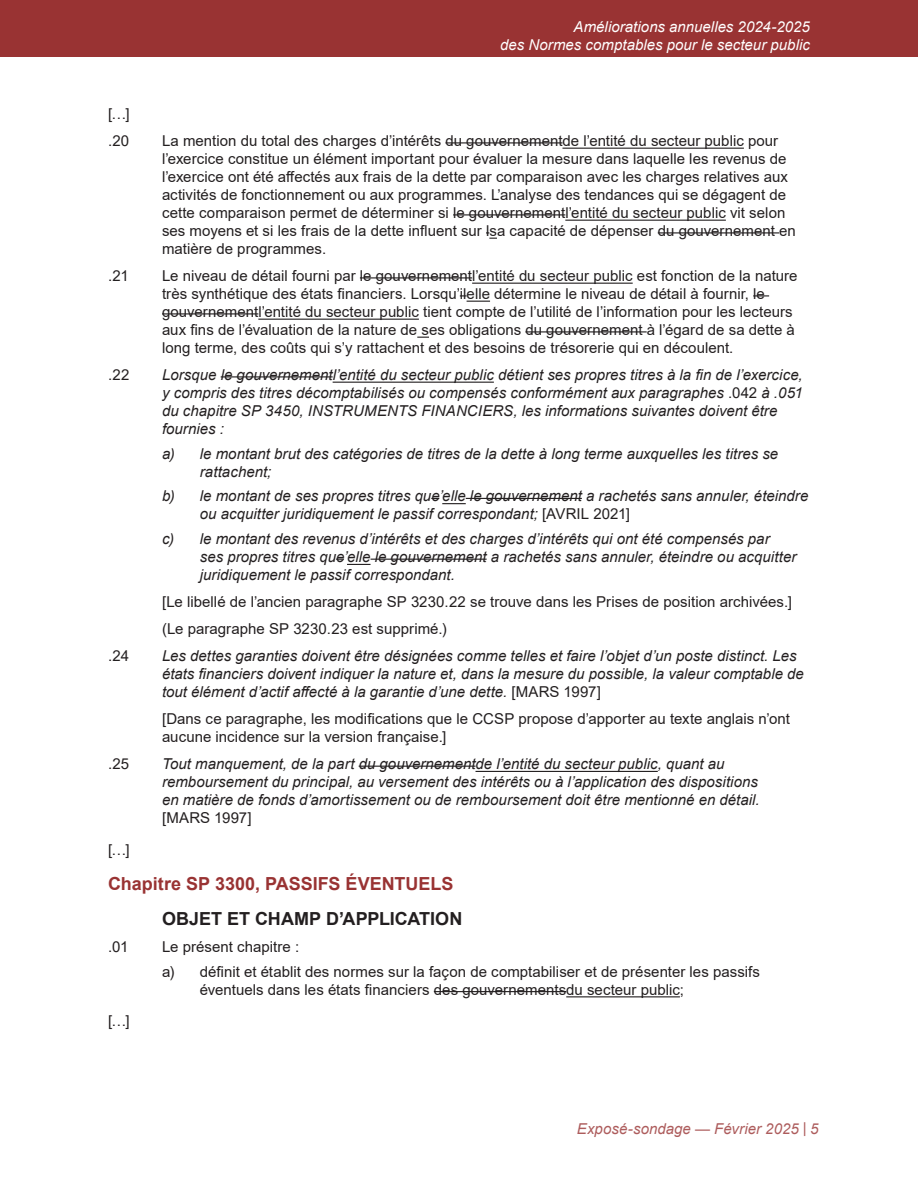
<style>
.page{position:relative;width:918px;height:1188px;background:#fff}
.page>*{position:absolute;margin:0;border:0;box-sizing:border-box;transform-origin:0 0}
.t1{font:700 18px "Arial";color:#933}
.t2{font:700 18px "Arial";color:#231f20}
.t3{font:15px/18px "Arial";letter-spacing:.005em;color:#231f20}
.t4{font:italic 15px/18px "Arial";color:#231f20}
.t5{font:italic 15px/18px "Arial";letter-spacing:.005em;color:#fff;text-align:right}
.t6{font:italic 15px "Arial";letter-spacing:.005em;color:#ad5c5c}
.s1{font-style:normal}
</style>
<div class="page">
<div style="left:0;top:0;width:918px;height:57px;background:#933"></div>
<hr style="left:562px;top:148px;width:182px;height:1px;background:#231f20">
<hr style="left:565px;top:220px;width:161px;height:1px;background:#231f20">
<hr style="left:472px;top:283px;width:161px;height:1px;background:#231f20">
<hr style="left:258px;top:319px;width:161px;height:1px;background:#231f20">
<svg style="left:417px;top:337px;width:12px;height:1px"></svg>
<hr style="left:333px;top:382px;width:161px;height:1px;background:#231f20">
<hr style="left:476px;top:771px;width:182px;height:1px;background:#231f20">
<hr style="left:566px;top:996px;width:114px;height:1px;background:#231f20">
<hr style="left:445px;top:142px;width:117px;height:1px;background:#231f20">
<hr style="left:453px;top:214px;width:112px;height:1px;background:#231f20">
<svg style="left:486px;top:232px;width:11px;height:7px"></svg>
<hr style="left:658px;top:232px;width:121px;height:1px;background:#231f20">
<hr style="left:360px;top:277px;width:112px;height:1px;background:#231f20">
<svg style="left:460px;top:295px;width:30px;height:7px"></svg>
<svg style="left:753px;top:295px;width:16px;height:1px"></svg>
<hr style="left:162px;top:313px;width:96px;height:1px;background:#231f20">
<hr style="left:525px;top:331px;width:122px;height:1px;background:#231f20">
<hr style="left:221px;top:376px;width:112px;height:1px;background:#231f20">
<svg style="left:431px;top:498px;width:35px;height:6px"></svg>
<hr style="left:466px;top:498px;width:116px;height:1px;background:#231f20">
<svg style="left:336px;top:559px;width:35px;height:6px"></svg>
<hr style="left:371px;top:559px;width:116px;height:1px;background:#231f20">
<hr style="left:359px;top:766px;width:117px;height:1px;background:#231f20">
<hr style="left:434px;top:991px;width:132px;height:1px;background:#231f20">
<p class="t3" style="left:108px;top:100px;width:23px;line-height:27px">[…] .20</p>
<p class="t5" style="left:500px;top:17px;width:311px">Améliorations annuelles 2024-2025<br>des Normes comptables pour le secteur public</p>
<p class="t3" style="left:162px;top:132px;width:635px">La mention du total des charges d’intérêts du gouvernementde l’entité du secteur public pour l’exercice constitue un élément important pour évaluer la mesure dans laquelle les revenus de l’exercice ont été affectés aux frais de la dette par comparaison avec les charges relatives aux activités de fonctionnement ou aux programmes. L’analyse des tendances qui se dégagent de cette comparaison permet de déterminer si le gouvernementl’entité du secteur public vit selon ses moyens et si les frais de la dette influent sur lsa capacité de dépenser du gouvernement en matière de programmes.</p>
<p class="t3" style="left:108px;top:267px;width:22px">.21</p>
<p class="t3" style="left:162px;top:267px;width:637px">Le niveau de détail fourni par le gouvernementl’entité du secteur public est fonction de la nature très synthétique des états financiers. Lorsqu’ilelle détermine le niveau de détail à fournir, le gouvernementl’entité du secteur public tient compte de l’utilité de l’information pour les lecteurs aux fins de l’évaluation de la nature de ses obligations du gouvernement à l’égard de sa dette à long terme, des coûts qui s’y rattachent et des besoins de trésorerie qui en découlent.</p>
<p class="t3" style="left:108px;top:366px;width:23px">.22</p>
<p class="t4" style="left:162px;top:366px;width:642px">Lorsque le gouvernementl’entité du secteur public détient ses propres titres à la fin de l’exercice, y compris des titres décomptabilisés ou compensés conformément aux paragraphes <span class="s1">.042</span> à .051 du chapitre SP 3450, INSTRUMENTS FINANCIERS, les informations suivantes doivent être fournies :</p>
<p class="t4" style="left:200px;top:445px;width:580px;text-indent:-38px">a) le montant brut des catégories de titres de la dette à long terme auxquelles les titres se rattachent;</p>
<p class="t4" style="left:200px;top:487px;width:610px;text-indent:-38px">b) le montant de ses propres titres que’elle le gouvernement a rachetés sans annuler, éteindre ou acquitter juridiquement le passif correspondant; <span class="s1">[AVRIL 2021]</span></p>
<p class="t4" style="left:200px;top:530px;width:598px;text-indent:-38px">c) le montant des revenus d’intérêts et des charges d’intérêts qui ont été compensés par ses propres titres que’elle le gouvernement a rachetés sans annuler, éteindre ou acquitter juridiquement le passif correspondant.</p>
<p class="t3" style="left:162px;top:593px;width:631px">[Le libellé de l’ancien paragraphe SP 3230.22 se trouve dans les Prises de position archivées.]</p>
<p class="t3" style="left:162px;top:620px;width:286px">(Le paragraphe SP 3230.23 est supprimé.)</p>
<p class="t3" style="left:108px;top:647px;width:23px">.24</p>
<p class="t4" style="left:162px;top:647px;width:643px">Les dettes garanties doivent être désignées comme telles et faire l’objet d’un poste distinct. Les états financiers doivent indiquer la nature et, dans la mesure du possible, la valeur comptable de tout élément d’actif affecté à la garantie d’une dette. <span class="s1">[MARS 1997]</span></p>
<p class="t3" style="left:162px;top:710px;width:629px">[Dans ce paragraphe, les modifications que le CCSP propose d’apporter au texte anglais n’ont aucune incidence sur la version française.]</p>
<p class="t3" style="left:108px;top:755px;width:23px">.25</p>
<p class="t4" style="left:162px;top:755px;width:599px">Tout manquement, de la part du gouvernementde l’entité du secteur public, quant au remboursement du principal, au versement des intérêts ou à l’application des dispositions en matière de fonds d’amortissement ou de remboursement doit être mentionné en détail. <span class="s1">[MARS 1997]</span></p>
<p class="t3" style="left:108px;top:840px;width:23px">[…]</p>
<h4 class="t1" style="left:108px;top:871px;width:347px">Chapitre SP 3300, PASSIFS ÉVENTUELS</h4>
<h5 class="t2" style="left:162px;top:906px;width:302px">OBJET ET CHAMP D’APPLICATION</h5>
<p class="t3" style="left:108px;top:938px;width:22px">.01</p>
<p class="t3" style="left:162px;top:938px;width:139px">Le présent chapitre :</p>
<p class="t3" style="left:200px;top:962px;width:562px;text-indent:-38px">a) définit et établit des normes sur la façon de comptabiliser et de présenter les passifs éventuels dans les états financiers des gouvernementsdu secteur public;</p>
<p class="t3" style="left:108px;top:1012px;width:23px">[…]</p>
<p class="t6" style="left:577px;top:1119px;width:243px">Exposé-sondage — Février 2025 | 5</p>
</div>
